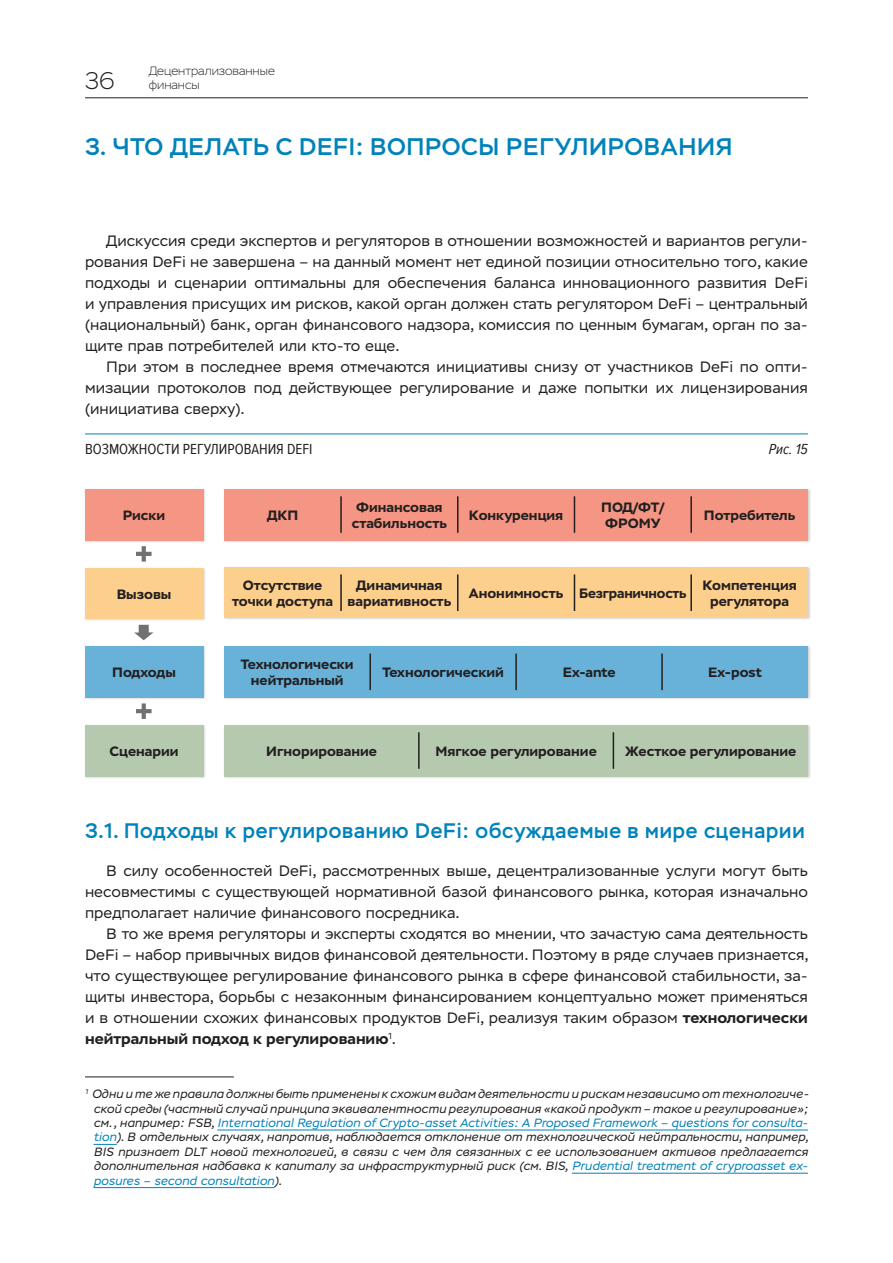
<style>
.page{position:relative;width:893px;height:1263px;background:#fff}
.page>*{position:absolute;margin:0;border:0;box-sizing:border-box;transform-origin:0 0}
.Глава{font:500 24px "Stem";letter-spacing:.03em;color:#0082ba}
.t1{font:200 24px "Stem";color:#231f20}
.Раздел{font:500 21px "Stem";letter-spacing:.04em;color:#0082ba}
.Текст{font:15px/21px "Stem Text";color:#231f20;text-align:justify}
.Рисунок_заголовок{font:15px "Proxima Nova A Cond";color:#231f20}
.t2{font:italic 15px "Proxima Nova A Cond";color:#231f20}
.Текст-2{font:700 13.5px/16.2px "Stem Text";color:#231f20;text-align:center}
.Сноска{font:italic 12px/14.4px "Stem Text";color:#231f20;text-align:justify}
.t3{font:200 12px/14.4px "Stem";color:#231f20}
.s1{font-weight:700}
.s2{color:#0082ba}
</style>
<div class="page">
<hr style="left:85px;top:98px;width:723px;height:1px;background:#231f20">
<hr style="left:85px;top:1077px;width:149px;height:1px;background:#231f20">
<hr style="left:217px;top:1130px;width:591px;height:1px;background:#0082ba">
<svg style="left:94px;top:1144px;width:23px;height:1px"></svg>
<hr style="left:572px;top:1173px;width:236px;height:1px;background:#0082ba">
<hr style="left:94px;top:1187px;width:180px;height:1px;background:#0082ba">
<hr style="left:85px;top:434px;width:680px;height:1px;background:#0082ba">
<hr style="left:765px;top:434px;width:43px;height:1px;background:#0082ba">
<svg style="left:136px;top:546px;width:16px;height:16px"></svg>
<svg style="left:136px;top:703px;width:16px;height:16px"></svg>
<svg style="left:134px;top:625px;width:19px;height:15px"></svg>
<div style="left:84px;top:724px;width:122px;height:55px;background:#231f20;opacity:.2"></div>
<div style="left:85px;top:725px;width:118px;height:51px;background:#b5c9af"></div>
<div style="left:223px;top:724px;width:588px;height:55px;background:#231f20;opacity:.2"></div>
<div style="left:224px;top:725px;width:584px;height:51px;background:#b5c9af"></div>
<div style="left:84px;top:488px;width:122px;height:55px;background:#231f20;opacity:.2"></div>
<div style="left:85px;top:489px;width:118px;height:51px;background:#f59684"></div>
<div style="left:223px;top:488px;width:588px;height:55px;background:#231f20;opacity:.2"></div>
<div style="left:224px;top:489px;width:584px;height:51px;background:#f59684"></div>
<div style="left:84px;top:568px;width:122px;height:54px;background:#231f20;opacity:.2"></div>
<div style="left:85px;top:569px;width:118px;height:50px;background:#fdcf8c"></div>
<div style="left:223px;top:567px;width:588px;height:54px;background:#231f20;opacity:.2"></div>
<div style="left:224px;top:568px;width:584px;height:50px;background:#fdcf8c"></div>
<div style="left:84px;top:645px;width:122px;height:55px;background:#231f20;opacity:.2"></div>
<div style="left:85px;top:646px;width:118px;height:51px;background:#68b1d8"></div>
<div style="left:223px;top:645px;width:588px;height:55px;background:#231f20;opacity:.2"></div>
<div style="left:224px;top:646px;width:584px;height:51px;background:#68b1d8"></div>
<hr style="left:340px;top:496px;width:2px;height:37px;background:#231f20">
<hr style="left:457px;top:496px;width:1px;height:37px;background:#231f20">
<hr style="left:574px;top:496px;width:1px;height:37px;background:#231f20">
<hr style="left:690px;top:496px;width:2px;height:37px;background:#231f20">
<hr style="left:340px;top:574px;width:2px;height:37px;background:#231f20">
<hr style="left:369px;top:654px;width:2px;height:36px;background:#231f20">
<hr style="left:418px;top:732px;width:2px;height:37px;background:#231f20">
<hr style="left:613px;top:732px;width:1px;height:37px;background:#231f20">
<hr style="left:515px;top:654px;width:2px;height:36px;background:#231f20">
<hr style="left:661px;top:654px;width:2px;height:36px;background:#231f20">
<hr style="left:457px;top:574px;width:1px;height:37px;background:#231f20">
<hr style="left:574px;top:574px;width:1px;height:37px;background:#231f20">
<hr style="left:690px;top:574px;width:2px;height:37px;background:#231f20">
<h1 class="t1" style="left:85px;top:67px;width:31px">36</h1>
<p class="t3" style="left:149px;top:64px;width:127px">Децентрализованные финансы</p>
<p class="Глава" style="left:85px;top:132px;width:649px">3. ЧТО ДЕЛАТЬ С DEFI: ВОПРОСЫ РЕГУЛИРОВАНИЯ</p>
<p class="Текст" style="left:85px;top:230px;width:724px;text-indent:21px">Дискуссия среди экспертов и регуляторов в отношении возможностей и вариантов регули&shy;рования DeFi не завершена – на данный момент нет единой позиции относительно того, какие подходы и сценарии оптимальны для обеспечения баланса инновационного развития DeFi и управления присущих им рисков, какой орган должен стать регулятором DeFi – центральный (национальный) банк, орган финансового надзора, комиссия по ценным бумагам, орган по за&shy;щите прав потребителей или кто‑то еще.</p>
<p class="Текст" style="left:85px;top:356px;width:724px;text-indent:21px">При этом в последнее время отмечаются инициативы снизу от участников DeFi по опти&shy;мизации протоколов под действующее регулирование и даже попытки их лицензирования (инициатива сверху).</p>
<p class="Рисунок_заголовок" style="left:85px;top:438px;width:229px">ВОЗМОЖНОСТИ РЕГУЛИРОВАНИЯ DEFI</p>
<p class="t2" style="left:769px;top:438px;width:41px">Рис. 15</p>
<p class="Текст-2" style="left:123px;top:507px;width:44px">Риски</p>
<p class="Текст-2" style="left:267px;top:507px;width:33px">ДКП</p>
<p class="Текст-2" style="left:601px;top:499px;width:65px">ПОД/ФТ/<br>ФРОМУ</p>
<p class="Текст-2" style="left:352px;top:499px;width:97px">Финансовая стабильность</p>
<p class="Текст-2" style="left:469px;top:507px;width:96px">Конкуренция</p>
<p class="Текст-2" style="left:704px;top:507px;width:93px">Потребитель</p>
<p class="Текст-2" style="left:117px;top:586px;width:56px">Вызовы</p>
<p class="Текст-2" style="left:232px;top:577px;width:102px">Отсутствие точки доступа</p>
<p class="Текст-2" style="left:579px;top:585px;width:109px">Безграничность</p>
<p class="Текст-2" style="left:348px;top:577px;width:105px">Динамичная вариативность</p>
<p class="Текст-2" style="left:702px;top:577px;width:96px">Компетенция регулятора</p>
<p class="Текст-2" style="left:469px;top:585px;width:96px">Анонимность</p>
<p class="Текст-2" style="left:112px;top:664px;width:65px">Подходы</p>
<p class="Текст-2" style="left:241px;top:656px;width:114px">Технологически нейтральный</p>
<p class="Текст-2" style="left:382px;top:664px;width:123px">Технологический</p>
<p class="Текст-2" style="left:563px;top:664px;width:54px">Ex-ante</p>
<p class="Текст-2" style="left:708px;top:664px;width:55px">Ex-post</p>
<p class="Текст-2" style="left:109px;top:743px;width:71px">Сценарии</p>
<p class="Текст-2" style="left:266px;top:743px;width:112px">Игнорирование</p>
<p class="Текст-2" style="left:435px;top:743px;width:163px">Мягкое регулирование</p>
<p class="Текст-2" style="left:625px;top:743px;width:173px">Жесткое регулирование</p>
<p class="Раздел" style="left:85px;top:818px;width:721px">3.1. Подходы к регулированию DeFi: обсуждаемые в мире сценарии</p>
<p class="Текст" style="left:85px;top:860px;width:724px;text-indent:21px">В силу особенностей DeFi, рассмотренных выше, децентрализованные услуги могут быть несовместимы с существующей нормативной базой финансового рынка, которая изначально предполагает наличие финансового посредника.</p>
<p class="Текст" style="left:85px;top:923px;width:725px;text-indent:21px">В то же время регуляторы и эксперты сходятся во мнении, что зачастую сама деятельность DeFi – набор привычных видов финансовой деятельности. Поэтому в ряде случаев признается, что существующее регулирование финансового рынка в сфере финансовой стабильности, за&shy;щиты инвестора, борьбы с незаконным финансированием концептуально может применяться и в отношении схожих финансовых продуктов DeFi, реализуя таким образом <span class="s1">технологически нейтральный подход к регулированию</span><sup>1</sup>.</p>
<p class="Сноска" style="left:94px;top:1087px;width:717px;text-indent:-9px"><sup>1</sup> Одни и те же правила должны быть применены к схожим видам деятельности и рискам независимо от технологиче&shy;ской среды (частный случай принципа эквивалентности регулирования «какой продукт – такое и регулирование»; см., например: FSB, <span class="s2">International Regulation of Crypto-asset Activities: A Proposed Framework – questions for consulta&shy;tion</span>). В отдельных случаях, напротив, наблюдается отклонение от технологической нейтральности, например, BIS признает DLT новой технологией, в связи с чем для связанных с ее использованием активов предлагается дополнительная надбавка к капиталу за инфраструктурный риск (см. BIS, <span class="s2">Prudential treatment of cryproasset ex&shy;posures – second consultation</span>).</p>
</div>
